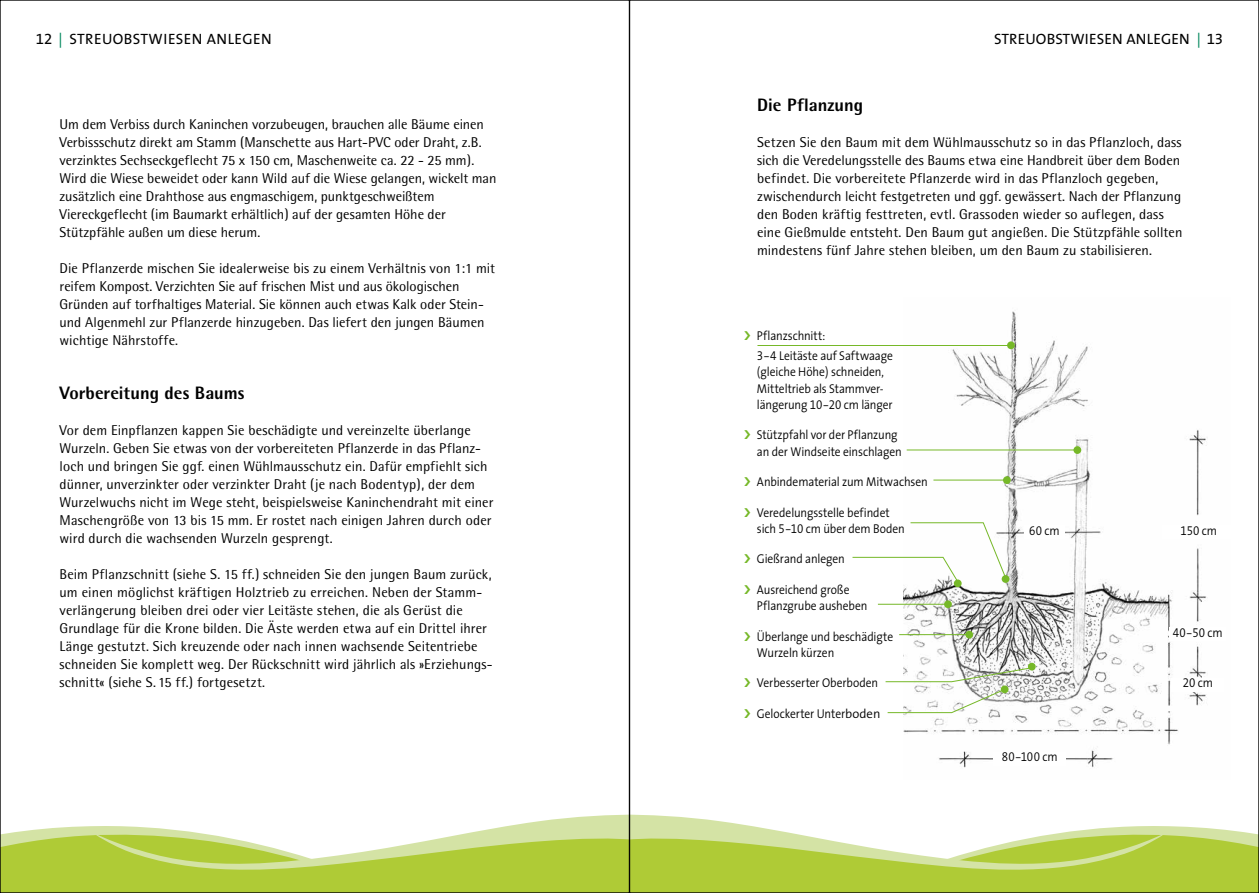
<style>
.page{position:relative;width:1259px;height:893px;background:#fff}
.page>*{position:absolute;margin:0;border:0;box-sizing:border-box;transform-origin:0 0}
.t1{font:800 18px "AT Rotis Semi Sans";color:#000}
.t2{font:15px "The Sans";letter-spacing:.02em;color:#000}
.t3{font:14.25px/18px "AT Rotis Semi Sans";letter-spacing:.005em;color:#000}
.t4{font:300 12.75px/16.4px "The Sans";letter-spacing:-.01em;color:#000;scale:.9 1}
.t5{font:12.75px "The Sans Semi Light Expert";color:#000;scale:.9 1}
.s1{font-family:"The Sans Expert"}
.s2{color:#00875c}
.s3{font-family:"The Sans Semi Light Expert";font-weight:400}
.s4{font-family:"The Sans";font-weight:300}
</style>
<div class="page">
<svg style="left:2px;top:814px;width:1255px;height:77px"></svg>
<img style="left:904px;top:311px;width:303px;height:457px">
<div style="left:993px;top:752px;width:73px;height:13px;background:#fff"></div>
<hr style="left:757px;top:345px;width:252px;height:1px;background:#76b828">
<div style="left:1007px;top:341px;width:8px;height:8px;background:#76b828;border-radius:50%"></div>
<hr style="left:878px;top:604px;width:70px;height:1px;background:#76b828">
<div style="left:944px;top:600px;width:8px;height:8px;background:#76b828;border-radius:50%"></div>
<hr style="left:899px;top:634px;width:70px;height:1px;background:#76b828">
<div style="left:965px;top:631px;width:8px;height:7px;background:#76b828;border-radius:50%"></div>
<div style="left:1001px;top:575px;width:8px;height:8px;background:#76b828;border-radius:50%"></div>
<hr style="left:906px;top:449px;width:169px;height:1px;background:#76b828">
<div style="left:1073px;top:446px;width:8px;height:8px;background:#76b828;border-radius:50%"></div>
<hr style="left:933px;top:480px;width:72px;height:1px;background:#76b828">
<div style="left:1003px;top:476px;width:7px;height:8px;background:#76b828;border-radius:50%"></div>
<svg style="left:852px;top:522px;width:154px;height:59px"></svg>
<div style="left:954px;top:579px;width:7px;height:8px;background:#76b828;border-radius:50%"></div>
<div style="left:1028px;top:663px;width:7px;height:7px;background:#76b828;border-radius:50%"></div>
<svg style="left:885px;top:667px;width:146px;height:46px"></svg>
<div style="left:1024px;top:526px;width:40px;height:13px;background:#fff"></div>
<div style="left:1162px;top:526px;width:73px;height:13px;background:#fff"></div>
<div style="left:1171px;top:678px;width:53px;height:14px;background:#fff"></div>
<div style="left:1169px;top:627px;width:57px;height:14px;background:#fff"></div>
<p class="t2" style="left:36px;top:26px;width:237px"><span class="s1">12</span> <span class="s2">|</span> STREUOBSTWIESEN ANLEGEN</p>
<p class="t2" style="left:994px;top:26px;width:230px">STREUOBSTWIESEN ANLEGEN <span class="s2">|</span> <span class="s1">13</span></p>
<p class="t3" style="left:60px;top:115px;width:438px">Um dem Verbiss durch Kaninchen vorzubeugen, brauchen alle Bäume einen Verbissschutz direkt am Stamm (Manschette aus Hart-PVC oder Draht, z.B. verzinktes Sechseckgeflecht 75 x 150 cm, Maschenweite ca. 22 - 25 mm).<br>Wird die Wiese beweidet oder kann Wild auf die Wiese gelangen, wickelt man zusätzlich eine Drahthose aus engmaschigem, punktgeschweißtem Viereckgeflecht (im Baumarkt erhältlich) auf der gesamten Höhe der Stützpfähle außen um diese herum.</p>
<p class="t3" style="left:60px;top:259px;width:437px">Die Pflanzerde mischen Sie idealerweise bis zu einem Verhältnis von 1:1 mit reifem Kompost. Verzichten Sie auf frischen Mist und aus ökologischen Gründen auf torfhaltiges Material. Sie können auch etwas Kalk oder Stein&shy;und Algenmehl zur Pflanzerde hinzugeben. Das liefert den jungen Bäumen wichtige Nährstoffe.</p>
<p class="t1" style="left:60px;top:381px;width:187px">Vorbereitung des Baums</p>
<p class="t3" style="left:60px;top:421px;width:435px">Vor dem Einpflanzen kappen Sie beschädigte und vereinzelte überlange Wurzeln. Geben Sie etwas von der vorbereiteten Pflanzerde in das Pflanz&shy;loch und bringen Sie ggf. einen Wühlmausschutz ein. Dafür empfiehlt sich dünner, unverzinkter oder verzinkter Draht (je nach Bodentyp), der dem Wurzelwuchs nicht im Wege steht, beispielsweise Kaninchendraht mit einer Maschengröße von 13 bis 15 mm. Er rostet nach einigen Jahren durch oder wird durch die wachsenden Wurzeln gesprengt.</p>
<p class="t3" style="left:60px;top:565px;width:434px">Beim Pflanzschnitt (siehe S. 15 ff.) schneiden Sie den jungen Baum zurück, um einen möglichst kräftigen Holztrieb zu erreichen. Neben der Stamm&shy;verlängerung bleiben drei oder vier Leitäste stehen, die als Gerüst die Grundlage für die Krone bilden. Die Äste werden etwa auf ein Drittel ihrer Länge gestutzt. Sich kreuzende oder nach innen wachsende Seitentriebe schneiden Sie komplett weg. Der Rückschnitt wird jährlich als »Erziehungs&shy;schnitt« (siehe S. 15 ff.) fortgesetzt.</p>
<p class="t1" style="left:757px;top:93px;width:107px">Die Pflanzung</p>
<p class="t3" style="left:757px;top:133px;width:427px">Setzen Sie den Baum mit dem Wühlmausschutz so in das Pflanzloch, dass sich die Veredelungsstelle des Baums etwa eine Handbreit über dem Boden befindet. Die vorbereitete Pflanzerde wird in das Pflanzloch gegeben, zwischendurch leicht festgetreten und ggf. gewässert. Nach der Pflanzung den Boden kräftig festtreten, evtl. Grassoden wieder so auflegen, dass eine Gießmulde entsteht. Den Baum gut angießen. Die Stützpfähle sollten mindestens fünf Jahre stehen bleiben, um den Baum zu stabilisieren.</p>
<p class="t4" style="left:757px;top:325px;width:153px;line-height:20.4px">Pflanzschnitt:<br><span class="s3">3-4</span> Leitäste auf Saftwaage</p>
<p class="t4" style="left:757px;top:363px;width:152px">(gleiche Höhe) schneiden,<br>Mitteltrieb als Stammver&shy;längerung <span class="s3">10-20</span> cm länger</p>
<p class="t4" style="left:757px;top:427px;width:162px">Stützpfahl vor der Pflanzung an der Windseite einschlagen</p>
<p class="t4" style="left:757px;top:473px;width:191px">Anbindematerial zum Mitwachsen</p>
<p class="t4" style="left:757px;top:504px;width:166px">Veredelungsstelle befindet sich <span class="s3">5-10</span> cm über dem Boden</p>
<p class="t4" style="left:757px;top:550px;width:99px">Gießrand anlegen</p>
<p class="t4" style="left:757px;top:581px;width:124px">Ausreichend große<br>Pflanzgrube ausheben</p>
<p class="t4" style="left:757px;top:628px;width:153px">Überlange und beschädigte<br>Wurzeln kürzen</p>
<p class="t4" style="left:757px;top:674px;width:136px">Verbesserter Oberboden</p>
<p class="t4" style="left:757px;top:705px;width:139px">Gelockerter Unterboden</p>
<p class="t5" style="left:1029px;top:520px;width:35px">60 <span class="s4">cm</span></p>
<p class="t5" style="left:1180px;top:520px;width:42px">150 <span class="s4">cm</span></p>
<p class="t5" style="left:1173px;top:622px;width:57px">40-50 <span class="s4">cm</span></p>
<p class="t5" style="left:1001px;top:746px;width:64px">80-100 <span class="s4">cm</span></p>
<p class="t5" style="left:1182px;top:673px;width:35px">20 <span class="s4">cm</span></p>
</div>
